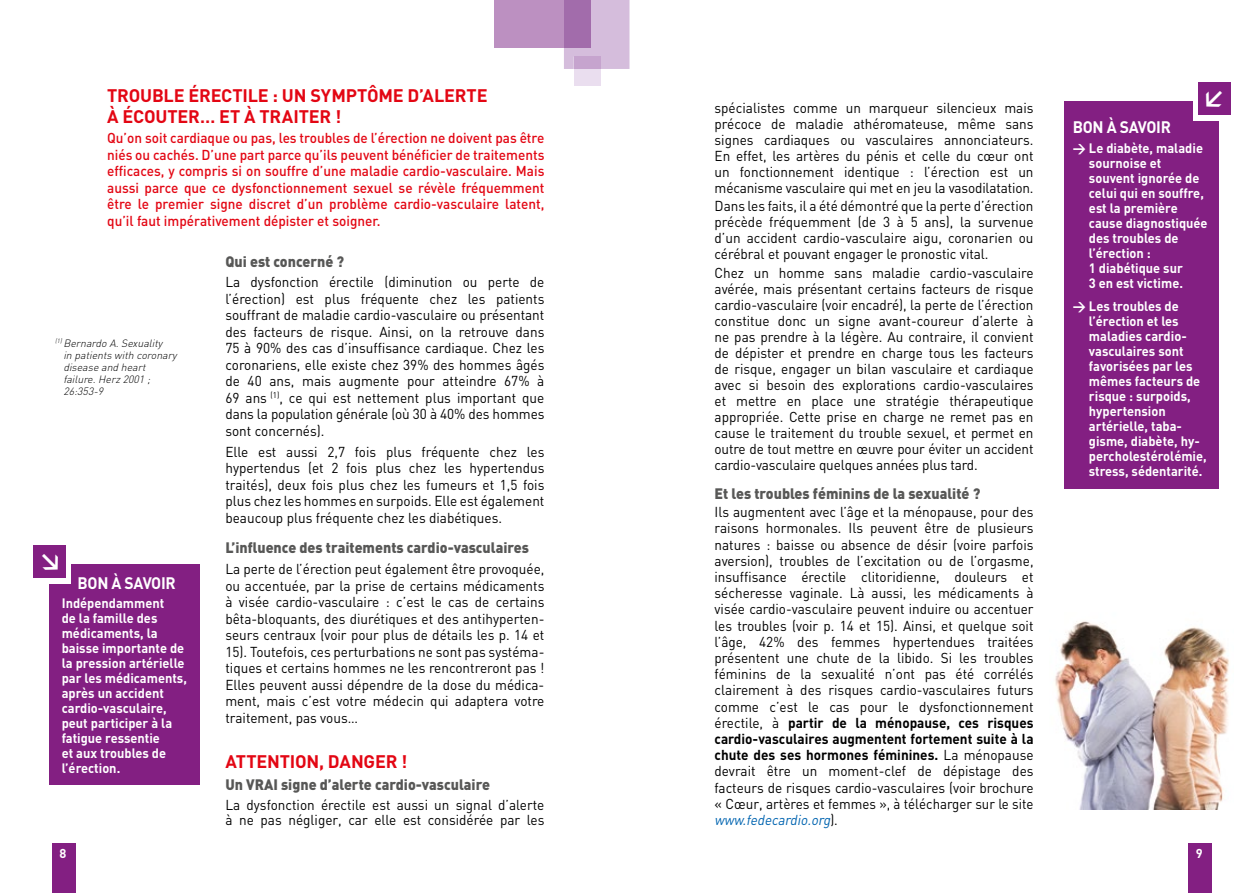
<style>
.page{position:relative;width:1259px;height:893px;background:#fff}
.page>*{position:absolute;margin:0;border:0;box-sizing:border-box;transform-origin:0 0}
.t1{font:700 18px/21px "DIN";letter-spacing:-.01em;color:#e30613}
.t2{font:700 16.5px "DIN";letter-spacing:-.02em;color:#fff;scale:.95 1}
.t3{font:900 15px "DIN";color:#575756;scale:.95 1}
.t4{font:14.25px/16.5px "DIN";color:#000;text-align:justify;scale:.95 1}
.t5{font:500 14.25px/16.5px "DIN";color:#e30613;text-align:justify;scale:.95 1}
.t6{font:700 13.5px/15px "DIN";color:#fff;scale:.95 1}
.t7{font:700 12.75px "DIN";color:#fff}
.t8{font:italic 300 10.5px/12px "DIN";color:#000}
.s1{font-weight:700}
.s2{font-style:italic;color:#0064b0}
</style>
<div class="page">
<div style="left:52px;top:843px;width:24px;height:50px;background:#831f82"></div>
<div style="left:1188px;top:843px;width:23px;height:50px;background:#831f82"></div>
<div style="left:50px;top:564px;width:150px;height:220px;background:#831f82"></div>
<div style="left:40px;top:553px;width:30px;height:30px;background:#fff"></div>
<div style="left:33px;top:545px;width:32px;height:33px;background:#831f82"></div>
<div style="left:1064px;top:101px;width:154px;height:388px;background:#831f82"></div>
<div style="left:1193px;top:90px;width:31px;height:31px;background:#fff"></div>
<div style="left:1198px;top:82px;width:33px;height:33px;background:#831f82"></div>
<div style="left:574px;top:69px;width:26px;height:16px;background:#eadeef"></div>
<div style="left:494px;top:0;width:96px;height:47px;background:#bc90c1"></div>
<div style="left:564px;top:0;width:65px;height:69px;background:#d5bddc"></div>
<div style="left:574px;top:57px;width:26px;height:12px;background:#c6a4ce"></div>
<div style="left:564px;top:0;width:26px;height:47px;background:#a26cab"></div>
<img style="left:1055px;top:621px;width:174px;height:189px">
<p class="t1" style="left:107px;top:84px;width:382px">TROUBLE ÉRECTILE : UN SYMPTÔME D’ALERTE<br>À ÉCOUTER… ET À TRAITER !</p>
<p class="t5" style="left:107px;top:130px;width:462px">Qu’on soit cardiaque ou pas, les troubles de l’érection ne doivent pas être niés ou cachés. D’une part parce qu’ils peuvent bénéficier de traitements efficaces, y compris si on souffre d’une maladie cardio-vasculaire. Mais aussi parce que ce dysfonctionnement sexuel se révèle fréquemment être le premier signe discret d’un problème cardio-vasculaire latent, qu’il faut impérativement dépister et soigner.</p>
<p class="t8" style="left:63px;top:337px;width:117px;text-indent:-8px"><sup>(1)</sup>Bernardo A.Sexuality<br>in patients with coronary disease and heart failure.Herz2001 ;<br>26:353-9</p>
<p class="t2" style="left:78px;top:572px;width:105px">BON À SAVOIR</p>
<p class="t6" style="left:62px;top:595px;width:133px">Indépendamment<br>de la famille des médicaments, la baisse importante de la pression artérielle par les médicaments, après un accident cardio-vasculaire, peut participer à la fatigue ressentie<br>et aux troubles de l’érection.</p>
<p class="t3" style="left:225px;top:251px;width:127px">Qui est concerné ?</p>
<p class="t4" style="left:225px;top:274px;width:337px">La dysfonction érectile (diminution ou perte de l’érection) est plus fréquente chez les patients souffrant de maladie cardio-vasculaire ou présentant des facteurs de risque. Ainsi, on la retrouve dans 75 à 90% des cas d’insuffisance cardiaque. Chez les coronariens, elle existe chez 39% des hommes âgés de 40 ans, mais augmente pour atteindre 67% à 69 ans <sup>(1)</sup>, ce qui est nettement plus important que dans la population générale (où 30 à 40% des hommes sont concernés).</p>
<p class="t4" style="left:225px;top:443px;width:337px">Elle est aussi 2,7 fois plus fréquente chez les hypertendus (et 2 fois plus chez les hypertendus traités), deux fois plus chez les fumeurs et 1,5 fois plus chez les hommes en surpoids. Elle est également beaucoup plus fréquente chez les diabétiques.</p>
<p class="t3" style="left:225px;top:538px;width:321px">L’influence des traitements cardio-vasculaires</p>
<p class="t4" style="left:225px;top:560px;width:337px">La perte de l’érection peut également être provoquée, ou accentuée, par la prise de certains médicaments à visée cardio-vasculaire : c’est le cas de certains bêta-bloquants, des diurétiques et des antihyperten&shy;seurs centraux (voir pour plus de détails les p. 14 et 15). Toutefois, ces perturbations ne sont pas systéma&shy;tiques et certains hommes ne les rencontreront pas !<br>Elles peuvent aussi dépendre de la dose du médica&shy;ment, mais c’est votre médecin qui adaptera votre traitement, pas vous…</p>
<p class="t1" style="left:225px;top:750px;width:184px">ATTENTION, DANGER !</p>
<p class="t3" style="left:225px;top:775px;width:280px">Un VRAI signe d’alerte cardio-vasculaire</p>
<p class="t4" style="left:225px;top:797px;width:337px;line-height:15px">La dysfonction érectile est aussi un signal d’alerte à ne pas négliger, car elle est considérée par les</p>
<p class="t4" style="left:714px;top:99px;width:337px;line-height:16px">spécialistes comme un marqueur silencieux mais précoce de maladie athéromateuse, même sans signes cardiaques ou vasculaires annonciateurs.<br>En effet, les artères du pénis et celle du cœur ont un fonctionnement identique : l’érection est un mécanisme vasculaire qui met en jeu la vasodilatation.</p>
<p class="t4" style="left:714px;top:198px;width:337px;line-height:16px">Dans les faits, il a été démontré que la perte d’érection précède fréquemment (de 3 à 5 ans), la survenue d’un accident cardio-vasculaire aigu, coronarien ou cérébral et pouvant engager le pronostic vital.</p>
<p class="t4" style="left:714px;top:264px;width:337px;line-height:16px">Chez un homme sans maladie cardio-vasculaire avérée, mais présentant certains facteurs de risque cardio-vasculaire (voir encadré), la perte de l’érection constitue donc un signe avant-coureur d’alerte à ne pas prendre à la légère. Au contraire, il convient de dépister et prendre en charge tous les facteurs de risque, engager un bilan vasculaire et cardiaque avec si besoin des explorations cardio-vasculaires et mettre en place une stratégie thérapeutique appropriée. Cette prise en charge ne remet pas en cause le traitement du trouble sexuel, et permet en outre de tout mettre en œuvre pour éviter un accident cardio-vasculaire quelques années plus tard.</p>
<p class="t3" style="left:714px;top:483px;width:281px">Et les troubles féminins de la sexualité ?</p>
<p class="t4" style="left:714px;top:504px;width:337px">Ils augmentent avec l’âge et la ménopause, pour des raisons hormonales. Ils peuvent être de plusieurs natures : baisse ou absence de désir (voire parfois aversion), troubles de l’excitation ou de l’orgasme, insuffisance érectile clitoridienne, douleurs et sécheresse vaginale. Là aussi, les médicaments à visée cardio-vasculaire peuvent induire ou accentuer les troubles (voir p. 14 et 15). Ainsi, et quelque soit l’âge, 42% des femmes hypertendues traitées présentent une chute de la libido. Si les troubles féminins de la sexualité n’ont pas été corrélés clairement à des risques cardio-vasculaires futurs comme c’est le cas pour le dysfonctionnement érectile, à <span class="s1">partir de la ménopause, ces risques cardio-vasculaires augmentent fortement suite à la chute des ses hormones féminines.</span> La ménopause devrait être un moment-clef de dépistage des facteurs de risques cardio-vasculaires (voir brochure « Cœur, artères et femmes », à télécharger sur le site <span class="s2">www.fedecardio.org</span>) .</p>
<p class="t2" style="left:1072px;top:117px;width:105px">BON À SAVOIR</p>
<p class="t6" style="left:1089px;top:140px;width:126px;text-indent:-16px">&gt; Le diabète, maladie sournoise et souvent ignorée de celui qui en souffre, est la première cause diagnostiquée des troubles de l’érection :<br>1 diabétique sur<br>3 en est victime.</p>
<p class="t6" style="left:1089px;top:298px;width:125px;text-indent:-16px">&gt; Les troubles de l’érection et les maladies cardio&shy;vasculaires sont favorisées par les mêmes facteurs de risque : surpoids, hypertension artérielle, taba&shy;gisme, diabète, hy&shy;percholestérolémie, stress, sédentarité.</p>
<p class="t7" style="left:60px;top:845px;width:8px">8</p>
<p class="t7" style="left:1195px;top:845px;width:8px">9</p>
</div>
